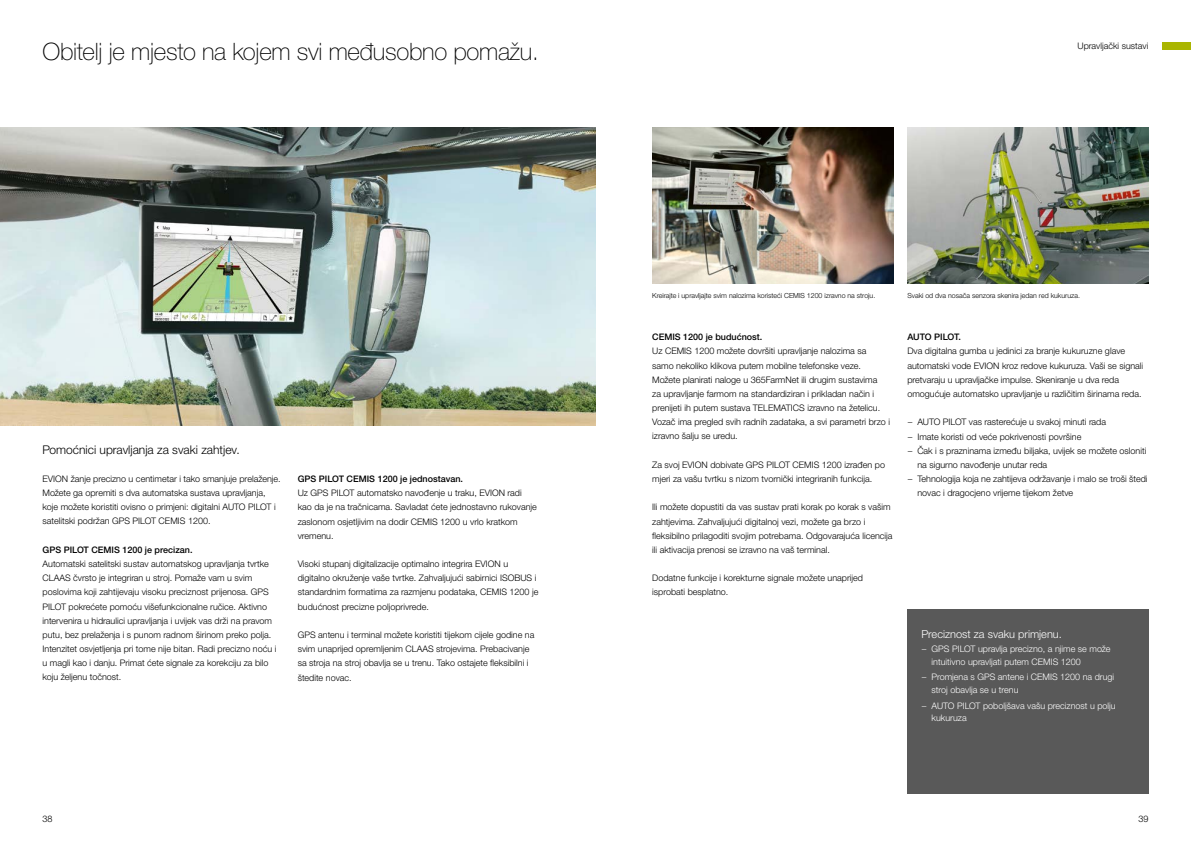
<style>
.page{position:relative;width:1191px;height:842px;background:#fff}
.page>*{position:absolute;margin:0;border:0;box-sizing:border-box;transform-origin:0 0}
.t1{font:100 24px "CLAAS Helvetica Neue";letter-spacing:-.01em;color:#000}
.t2{font:300 12px "CLAAS Helvetica Neue";color:#000}
.t3{font:300 11px "CLAAS Helvetica Neue";color:#fff}
.t4{font:300 9px/14.2px "CLAAS Helvetica Neue";color:#000}
.t5{font:300 9px/12.4px "CLAAS Helvetica Neue";color:#fff}
.t6{font:500 9px "CLAAS Helvetica Neue";color:#000}
.t7{font:300 7px "CLAAS Helvetica Neue";color:#000}
</style>
<div class="page">
<img style="left:0;top:128px;width:595px;height:297px">
<img style="left:907px;top:128px;width:241px;height:155px">
<img style="left:652px;top:128px;width:241px;height:155px">
<div style="left:1162px;top:43px;width:29px;height:7px;background:#aab500"></div>
<div style="left:907px;top:609px;width:241px;height:185px;background:#595959"></div>
<h1 class="t1" style="left:43px;top:36px;width:498px">Obitelj je mjesto na kojem svi međusobno pomažu.</h1>
<h2 class="t2" style="left:43px;top:442px;width:199px">Pomoćnici upravljanja za svaki zahtjev.</h2>
<p class="t4" style="left:43px;top:472px;width:240px">EVION žanje precizno u centimetar i tako smanjuje prelaženje.<br>Možete ga opremiti s dva automatska sustava upravljanja, koje možete koristiti ovisno o primjeni: digitalni AUTO PILOT i satelitski podržan GPS PILOT CEMIS 1200.</p>
<p class="t6" style="left:43px;top:544px;width:151px">GPS PILOT CEMIS 1200 je precizan.</p>
<p class="t4" style="left:43px;top:557px;width:235px">Automatski satelitski sustav automatskog upravljanja tvrtke CLAAS čvrsto je integriran u stroj. Pomaže vam u svim poslovima koji zahtijevaju visoku preciznost prijenosa. GPS PILOT pokrećete pomoću višefunkcionalne ručice. Aktivno intervenira u hidraulici upravljanja i uvijek vas drži na pravom putu, bez prelaženja i s punom radnom širinom preko polja.<br>Intenzitet osvjetljenja pri tome nije bitan. Radi precizno noću i u magli kao i danju. Primat ćete signale za korekciju za bilo koju željenu točnost.</p>
<p class="t6" style="left:298px;top:473px;width:167px">GPS PILOT CEMIS 1200 je jednostavan.</p>
<p class="t4" style="left:298px;top:486px;width:241px">Uz GPS PILOT automatsko navođenje u traku, EVION radi kao da je na tračnicama. Savladat ćete jednostavno rukovanje zaslonom osjetljivim na dodir CEMIS 1200 u vrlo kratkom vremenu.</p>
<p class="t4" style="left:298px;top:557px;width:242px">Visoki stupanj digitalizacije optimalno integrira EVION u digitalno okruženje vaše tvrtke. Zahvaljujući sabirnici ISOBUS i standardnim formatima za razmjenu podataka, CEMIS 1200 je budućnost precizne poljoprivrede.</p>
<p class="t4" style="left:298px;top:628px;width:238px">GPS antenu i terminal možete koristiti tijekom cijele godine na svim unaprijed opremljenim CLAAS strojevima. Prebacivanje sa stroja na stroj obavlja se u trenu. Tako ostajete fleksibilni i štedite novac.</p>
<p class="t4" style="left:1077px;top:39px;width:72px">Upravljački sustavi</p>
<p class="t7" style="left:652px;top:291px;width:225px">Kreirajte i upravljajte svim nalozima koristeći CEMIS 1200 izravno na stroju.</p>
<p class="t7" style="left:907px;top:291px;width:174px">Svaki od dva nosača senzora skenira jedan red kukuruza.</p>
<p class="t6" style="left:652px;top:331px;width:112px">CEMIS 1200 je budućnost.</p>
<p class="t4" style="left:652px;top:344px;width:239px">Uz CEMIS 1200 možete dovršiti upravljanje nalozima sa<br>samo nekoliko klikova putem mobilne telefonske veze.<br>Možete planirati naloge u 365FarmNet ili drugim sustavima<br>za upravljanje farmom na standardiziran i prikladan način i prenijeti ih putem sustava TELEMATICS izravno na žetelicu.<br>Vozač ima pregled svih radnih zadataka, a svi parametri brzo i izravno šalju se uredu.</p>
<p class="t4" style="left:652px;top:458px;width:234px">Za svoj EVION dobivate GPS PILOT CEMIS 1200 izrađen po mjeri za vašu tvrtku s nizom tvornički integriranih funkcija.</p>
<p class="t4" style="left:652px;top:500px;width:242px">Ili možete dopustiti da vas sustav prati korak po korak s vašim zahtjevima. Zahvaljujući digitalnoj vezi, možete ga brzo i fleksibilno prilagoditi svojim potrebama. Odgovarajuća licencija ili aktivacija prenosi se izravno na vaš terminal.</p>
<p class="t4" style="left:652px;top:571px;width:212px">Dodatne funkcije i korekturne signale možete unaprijed isprobati besplatno.</p>
<p class="t6" style="left:907px;top:331px;width:55px">AUTO PILOT.</p>
<p class="t4" style="left:907px;top:344px;width:237px">Dva digitalna gumba u jedinici za branje kukuruzne glave automatski vode EVION kroz redove kukuruza. Vaši se signali pretvaraju u upravljačke impulse. Skeniranje u dva reda omogućuje automatsko upravljanje u različitim širinama reda.</p>
<p class="t4" style="left:907px;top:415px;width:200px">− AUTO PILOT vas rasterećuje u svakoj minuti rada</p>
<p class="t4" style="left:907px;top:429px;width:175px">− Imate koristi od veće pokrivenosti površine</p>
<p class="t4" style="left:907px;top:444px;width:240px">− Čak i s prazninama između biljaka, uvijek se možete osloniti</p>
<p class="t4" style="left:917px;top:458px;width:131px">na sigurno navođenje unutar reda</p>
<p class="t4" style="left:907px;top:472px;width:242px">− Tehnologija koja ne zahtijeva održavanje i malo se troši štedi</p>
<p class="t4" style="left:917px;top:486px;width:157px">novac i dragocjeno vrijeme tijekom žetve</p>
<p class="t3" style="left:921px;top:627px;width:142px">Preciznost za svaku primjenu.</p>
<p class="t5" style="left:931px;top:643px;width:180px;text-indent:-10px">− GPS PILOT upravlja precizno, a njime se može intuitivno upravljati putem CEMIS 1200</p>
<p class="t5" style="left:931px;top:671px;width:184px;text-indent:-10px">− Promjena s GPS antene i CEMIS 1200 na drugi stroj obavlja se u trenu</p>
<p class="t5" style="left:931px;top:699px;width:186px;text-indent:-10px">− AUTO PILOT poboljšava vašu preciznost u polju kukuruza</p>
<p class="t4" style="left:43px;top:812px;width:12px">38</p>
<p class="t4" style="left:1138px;top:812px;width:12px">39</p>
</div>
